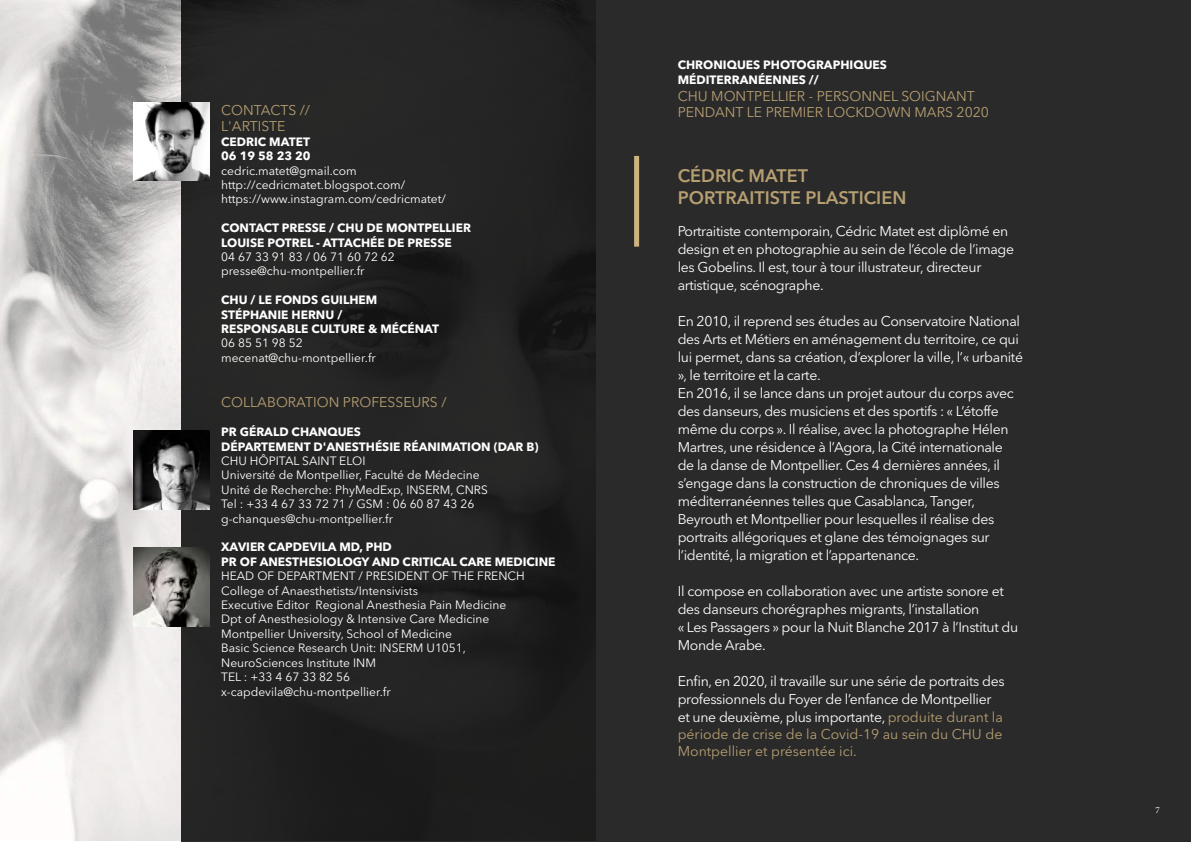
<style>
.page{position:relative;width:1191px;height:842px;background:#fff}
.page>*{position:absolute;margin:0;border:0;box-sizing:border-box;transform-origin:0 0}
.t1{font:600 18px/21.6px "Avenir Next LT Pro";color:#b69f71}
.t2{font:14px/18px "Avenir Next LT Pro";letter-spacing:-.025em;color:#fff}
.t3{font:14px/16.8px "Avenir Next LT Pro";color:#b69f71}
.t4{font:12px/14.4px "Avenir Next LT Pro";color:#fff}
.t5{font:700 12px/14.4px "Avenir Next LT Pro";color:#fff}
.t6{font:9.1px "Minion Pro";color:#fff}
.s1{color:#b69f71}
</style>
<div class="page">
<div style="left:181px;top:0;width:1010px;height:842px;background:#2a2a2a"></div>
<img style="left:0;top:0;width:595px;height:841px">
<div style="left:634px;top:156px;width:5px;height:91px;background:#cdb37e"></div>
<img style="left:133px;top:431px;width:77px;height:78px">
<img style="left:133px;top:102px;width:77px;height:78px">
<img style="left:133px;top:548px;width:77px;height:78px">
<p class="t3" style="left:221px;top:101px;width:90px">CONTACTS //<br>L'ARTISTE</p>
<p class="t5" style="left:221px;top:134px;width:91px">CEDRIC MATET<br>06 19 58 23 20</p>
<p class="t4" style="left:221px;top:163px;width:226px">cedric.matet@gmail.com http://cedricmatet.blogspot.com/ https://www.instagram.com/cedricmatet/</p>
<p class="t5" style="left:221px;top:221px;width:251px">CONTACT PRESSE / CHU DE MONTPELLIER<br>LOUISE POTREL - ATTACHÉE DE PRESSE</p>
<p class="t4" style="left:221px;top:250px;width:175px">04 67 33 91 83 / 06 71 60 72 62 presse@chu-montpellier.fr</p>
<p class="t5" style="left:221px;top:293px;width:219px">CHU / LE FONDS GUILHEM<br>STÉPHANIE HERNU /<br>RESPONSABLE CULTURE &amp; MÉCÉNAT</p>
<p class="t4" style="left:221px;top:336px;width:156px">06 85 51 98 52 mecenat@chu-montpellier.fr</p>
<p class="t3" style="left:221px;top:394px;width:227px">COLLABORATION PROFESSEURS /</p>
<p class="t5" style="left:221px;top:425px;width:319px">PR GÉRALD CHANQUES<br>DÉPARTEMENT D'ANESTHÉSIE RÉANIMATION (DAR B)</p>
<p class="t4" style="left:221px;top:454px;width:268px">CHU HÔPITAL SAINT ELOI<br>Université de Montpellier, Faculté de Médecine Unité de Recherche: PhyMedExp, INSERM, CNRS Tel : +33 4 67 33 72 71 / GSM : 06 60 87 43 26 g-chanques@chu-montpellier.fr</p>
<p class="t5" style="left:221px;top:540px;width:336px">XAVIER CAPDEVILA MD, PHD<br>PR OF ANESTHESIOLOGY AND CRITICAL CARE MEDICINE</p>
<p class="t4" style="left:221px;top:569px;width:305px">HEAD OF DEPARTMENT / PRESIDENT OF THE FRENCH College of Anaesthetists/Intensivists<br>Executive Editor Regional Anesthesia Pain Medicine Dpt of Anesthesiology &amp; Intensive Care Medicine Montpellier University, School of Medicine<br>Basic Science Research Unit: INSERM U1051, NeuroSciences Institute INM<br>TEL : +33 4 67 33 82 56<br>x-capdevila@chu-montpellier.fr</p>
<p class="t5" style="left:677px;top:58px;width:211px">CHRONIQUES PHOTOGRAPHIQUES<br>MÉDITERRANÉENNES //</p>
<p class="t3" style="left:677px;top:87px;width:313px">CHU MONTPELLIER - PERSONNEL SOIGNANT<br>PENDANT LE PREMIER LOCKDOWN MARS 2020</p>
<p class="t1" style="left:677px;top:165px;width:230px">CÉDRIC MATET<br>PORTRAITISTE PLASTICIEN</p>
<p class="t2" style="left:677px;top:222px;width:338px">Portraitiste contemporain, Cédric Matet est diplômé en design et en photographie au sein de l’école de l’image les Gobelins. Il est, tour à tour illustrateur, directeur artistique, scénographe.</p>
<p class="t2" style="left:677px;top:312px;width:347px">En 2010, il reprend ses études au Conservatoire National des Arts et Métiers en aménagement du territoire, ce qui lui permet, dans sa création, d’explorer la ville, l’« urbanité », le territoire et la carte.<br>En 2016, il se lance dans un projet autour du corps avec des danseurs, des musiciens et des sportifs : « L’étoffe même du corps ». Il réalise, avec la photographe Hélen Martres, une résidence à l’Agora, la Cité internationale<br>de la danse de Montpellier. Ces 4 dernières années, il s’engage dans la construction de chroniques de villes méditerranéennes telles que Casablanca, Tanger, Beyrouth et Montpellier pour lesquelles il réalise des portraits allégoriques et glane des témoignages sur l’identité, la migration et l’appartenance.</p>
<p class="t2" style="left:677px;top:582px;width:342px">Il compose en collaboration avec une artiste sonore et des danseurs chorégraphes migrants, l’installation<br>« Les Passagers » pour la Nuit Blanche 2017 à l’Institut du Monde Arabe.</p>
<p class="t2" style="left:677px;top:673px;width:328px;line-height:17.4px">Enfin, en 2020, il travaille sur une série de portraits des professionnels du Foyer de l’enfance de Montpellier et une deuxième, plus importante, <span class="s1">produite durant la période de crise de la Covid-19 au sein du CHU de Montpellier et présentée ici.</span></p>
<p class="t6" style="left:1155px;top:804px;width:6px">7</p>
</div>
